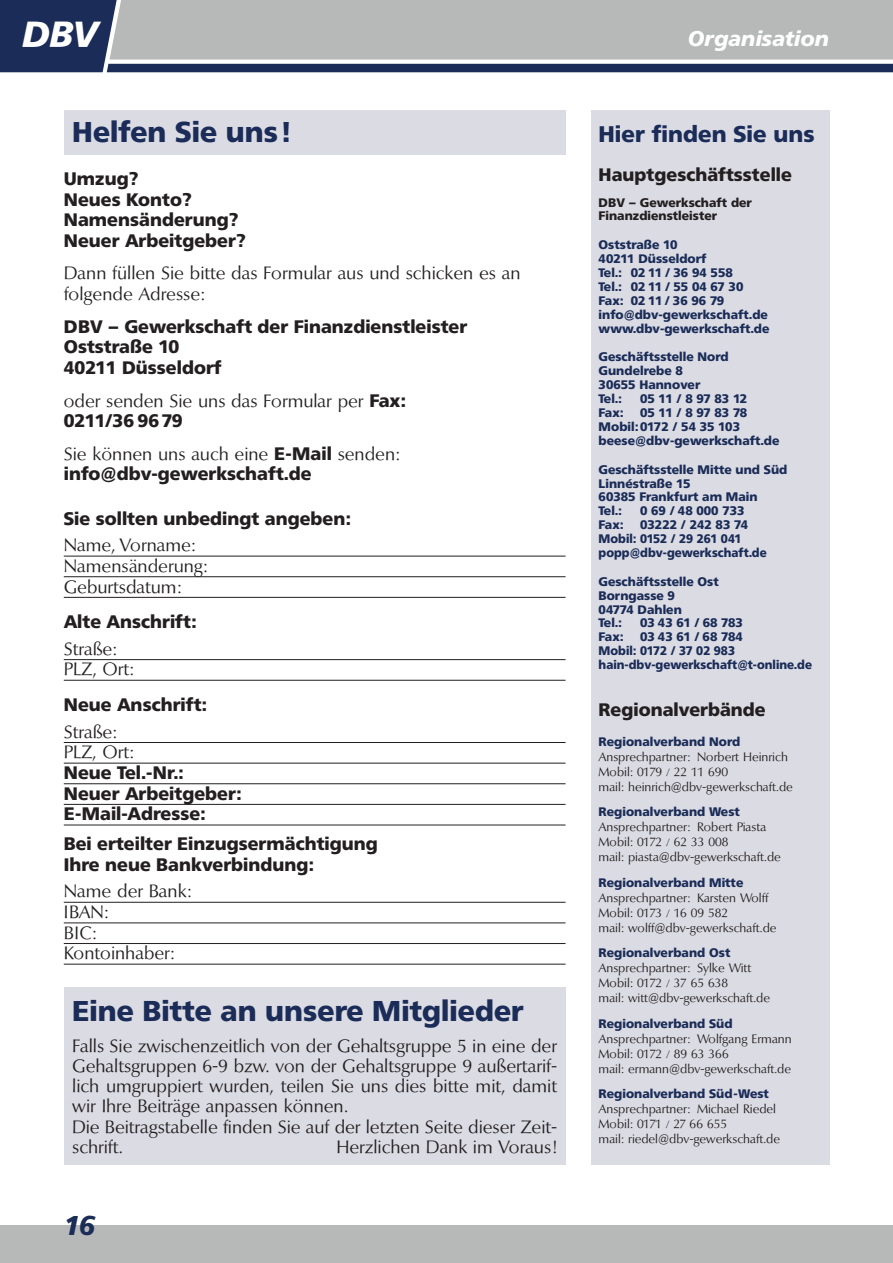
<style>
.page{position:relative;width:893px;height:1263px;background:#fff}
.page>*{position:absolute;margin:0;border:0;box-sizing:border-box;transform-origin:0 0}
.t1{font:italic 900 36px "Frutiger BQ";color:#fff}
.t2{font:900 28.5px "Frutiger BQ";color:#1a2c57}
.t3{font:italic 900 27px "Frutiger BQ";color:#1a2c57}
.t4{font:900 22.5px "Frutiger BQ";color:#1a2c57}
.t5{font:italic 900 21px "Frutiger BQ";color:#fff}
.t6{font:18px/20.7px "Optima BQ";color:#231f20}
.t7{font:900 18px/20.7px "Frutiger BQ";color:#231f20}
.t8{font:12.3px/15px "Optima BQ";color:#231f20}
.t9{font:900 12.3px/13.8px "Frutiger BQ";color:#1a2c57}
.t10{font:900 12.3px/13.5px "Frutiger BQ";color:#231f20}
.s1{font-family:"Frutiger BQ";font-weight:900}
.s2{font-family:"Optima BQ";font-weight:400}
.s3{font-family:"Frutiger BQ";font-weight:900;color:#1a2c57}
</style>
<div class="page">
<svg style="left:0;top:0;width:893px;height:72px;background:#425174"></svg>
<div style="left:110px;top:0;width:783px;height:60px;background:#b7b8b8"></div>
<div style="left:0;top:1225px;width:893px;height:38px;background:#b7b8b8"></div>
<div style="left:64px;top:987px;width:502px;height:178px;background:#dbdbe3"></div>
<div style="left:64px;top:111px;width:502px;height:44px;background:#dbdbe3"></div>
<hr style="left:64px;top:556px;width:502px;height:1px;background:#231f20">
<hr style="left:64px;top:576px;width:502px;height:1px;background:#231f20">
<hr style="left:64px;top:597px;width:502px;height:1px;background:#231f20">
<hr style="left:64px;top:659px;width:502px;height:1px;background:#231f20">
<hr style="left:64px;top:680px;width:502px;height:1px;background:#231f20">
<hr style="left:64px;top:742px;width:502px;height:1px;background:#231f20">
<hr style="left:64px;top:763px;width:502px;height:1px;background:#231f20">
<hr style="left:64px;top:783px;width:502px;height:1px;background:#231f20">
<hr style="left:64px;top:804px;width:502px;height:1px;background:#231f20">
<hr style="left:64px;top:825px;width:502px;height:1px;background:#231f20">
<hr style="left:64px;top:902px;width:502px;height:1px;background:#231f20">
<hr style="left:64px;top:923px;width:502px;height:1px;background:#231f20">
<hr style="left:64px;top:943px;width:502px;height:1px;background:#231f20">
<hr style="left:64px;top:964px;width:502px;height:1px;background:#231f20">
<div style="left:591px;top:111px;width:238px;height:1054px;background:#dbdbe3"></div>
<p class="t1" style="left:22px;top:14px;width:77px">DBV</p>
<p class="t5" style="left:688px;top:28px;width:143px">Organisation</p>
<p class="t2" style="left:72px;top:117px;width:219px">Helfen Sie uns!</p>
<p class="t7" style="left:64px;top:168px;width:183px">Umzug?<br>Neues Konto?<br>Namensänderung?<br>Neuer Arbeitgeber?</p>
<p class="t6" style="left:64px;top:264px;width:458px">Dann füllen Sie bitte das Formular aus und schicken es an folgende Adresse:</p>
<p class="t7" style="left:64px;top:316px;width:405px">DBV – Gewerkschaft der Finanzdienstleister<br>Oststraße 10<br>40211 Düsseldorf</p>
<p class="t6" style="left:64px;top:391px;width:343px">oder senden Sie uns das Formular per <span class="s1">Fax:<br>0211/36 96 79</span></p>
<p class="t7" style="left:64px;top:443px;width:338px"><span class="s2">Sie können uns auch eine</span> E-Mail <span class="s2">senden: </span>info@dbv-gewerkschaft.de</p>
<p class="t7" style="left:64px;top:505px;width:288px;line-height:26.7px">Sie sollten unbedingt angeben:<br><span class="s2">Name, Vorname:</span></p>
<p class="t6" style="left:64px;top:556px;width:145px">Namensänderung:<br>Geburtsdatum:</p>
<p class="t7" style="left:64px;top:609px;width:134px;line-height:26.7px">Alte Anschrift:<br><span class="s2">Straße:</span></p>
<p class="t7" style="left:64px;top:652px;width:144px;line-height:35.5px"><span class="s2">PLZ, Ort:<br></span>Neue Anschrift:</p>
<p class="t7" style="left:64px;top:721px;width:179px"><span class="s2">Straße:<br>PLZ, Ort:<br></span>Neue Tel.-Nr.:<br>Neuer Arbeitgeber:<br>E-Mail-Adresse:</p>
<p class="t7" style="left:64px;top:834px;width:316px">Bei erteilter Einzugsermächtigung<br>Ihre neue Bankverbindung:</p>
<p class="t6" style="left:64px;top:882px;width:129px">Name der Bank:<br>IBAN:<br>BIC:<br>Kontoinhaber:</p>
<p class="t2" style="left:72px;top:995px;width:453px">Eine Bitte an unsere Mitglieder</p>
<p class="t6" style="left:72px;top:1036px;width:486px;line-height:20.2px">Falls Sie zwischenzeitlich von der Gehaltsgruppe 5 in eine der Gehaltsgruppen 6-9 bzw. von der Gehaltsgruppe 9 außertarif&shy;lich umgruppiert wurden, teilen Sie uns dies bitte mit, damit wir Ihre Beiträge anpassen können.<br>Die Beitragstabelle finden Sie auf der letzten Seite dieser Zeit&shy;schrift.</p>
<p class="t6" style="left:336px;top:1137px;width:222px">Herzlichen Dank im Voraus!</p>
<p class="t3" style="left:64px;top:1210px;width:33px">16</p>
<p class="t4" style="left:599px;top:122px;width:218px">Hier finden Sie uns</p>
<p class="t7" style="left:599px;top:165px;width:195px">Hauptgeschäftsstelle</p>
<p class="t10" style="left:599px;top:196px;width:155px">DBV – Gewerkschaft der<br>Finanzdienstleister</p>
<p class="t9" style="left:599px;top:238px;width:172px">Oststraße 10<br>40211 Düsseldorf<br>Tel.: 02 11 / 36 94 558<br>Tel.: 02 11 / 55 04 67 30<br>Fax: 02 11 / 36 96 79 info@dbv-gewerkschaft.de www.dbv-gewerkschaft.de</p>
<p class="t9" style="left:599px;top:350px;width:132px">Geschäftsstelle Nord<br>Gundelrebe 8<br>30655 Hannover<br>Tel.:</p>
<p class="t9" style="left:640px;top:392px;width:109px">05 11 / 8 97 83 12</p>
<p class="t9" style="left:599px;top:406px;width:182px;text-indent:42px">05 11 / 8 97 83 78<br>Mobil: 0172 / 54 35 103 beese@dbv-gewerkschaft.de</p>
<p class="t9" style="left:599px;top:463px;width:190px">Geschäftsstelle Mitte und Süd<br>Linnéstraße 15<br>60385 Frankfurt am Main<br>Tel.:</p>
<p class="t9" style="left:599px;top:406px;width:26px">Fax:</p>
<p class="t9" style="left:640px;top:504px;width:106px">0 69 / 48 000 733</p>
<p class="t9" style="left:599px;top:518px;width:170px;text-indent:42px">03222 / 242 83 74<br>Mobil: 0152 / 29 261 041 popp@dbv-gewerkschaft.de</p>
<p class="t9" style="left:599px;top:575px;width:122px">Geschäftsstelle Ost<br>Borngasse 9<br>04774 Dahlen<br>Tel.:</p>
<p class="t9" style="left:599px;top:518px;width:26px">Fax:</p>
<p class="t9" style="left:640px;top:616px;width:104px">03 43 61 / 68 783</p>
<p class="t9" style="left:599px;top:630px;width:215px;text-indent:42px">03 43 61 / 68 784<br>Mobil: 0172 / 37 02 983 hain-dbv-gewerkschaft@t-online.de</p>
<p class="t7" style="left:599px;top:699px;width:169px">Regionalverbände</p>
<p class="t8" style="left:599px;top:734px;width:196px"><span class="s3">Regionalverband Nord<br></span>Ansprechpartner: Norbert Heinrich<br>Mobil: 0179 / 22 11 690<br>mail: heinrich@dbv-gewerkschaft.de</p>
<p class="t8" style="left:599px;top:805px;width:184px"><span class="s3">Regionalverband West<br></span>Ansprechpartner: Robert Piasta<br>Mobil: 0172 / 62 33 008<br>mail: piasta@dbv-gewerkschaft.de</p>
<p class="t8" style="left:599px;top:875px;width:179px"><span class="s3">Regionalverband Mitte<br></span>Ansprechpartner: Karsten Wolff<br>Mobil: 0173 / 16 09 582<br>mail: wolff@dbv-gewerkschaft.de</p>
<p class="t8" style="left:599px;top:946px;width:173px"><span class="s3">Regionalverband Ost<br></span>Ansprechpartner: Sylke Witt<br>Mobil: 0172 / 37 65 638<br>mail: witt@dbv-gewerkschaft.de</p>
<p class="t8" style="left:599px;top:1016px;width:195px"><span class="s3">Regionalverband Süd<br></span>Ansprechpartner: Wolfgang Ermann<br>Mobil: 0172 / 89 63 366<br>mail: ermann@dbv-gewerkschaft.de</p>
<p class="t8" style="left:599px;top:1087px;width:183px"><span class="s3">Regionalverband Süd-West<br></span>Ansprechpartner: Michael Riedel<br>Mobil: 0171 / 27 66 655<br>mail: riedel@dbv-gewerkschaft.de</p>
<p class="t9" style="left:599px;top:630px;width:26px">Fax:</p>
</div>
